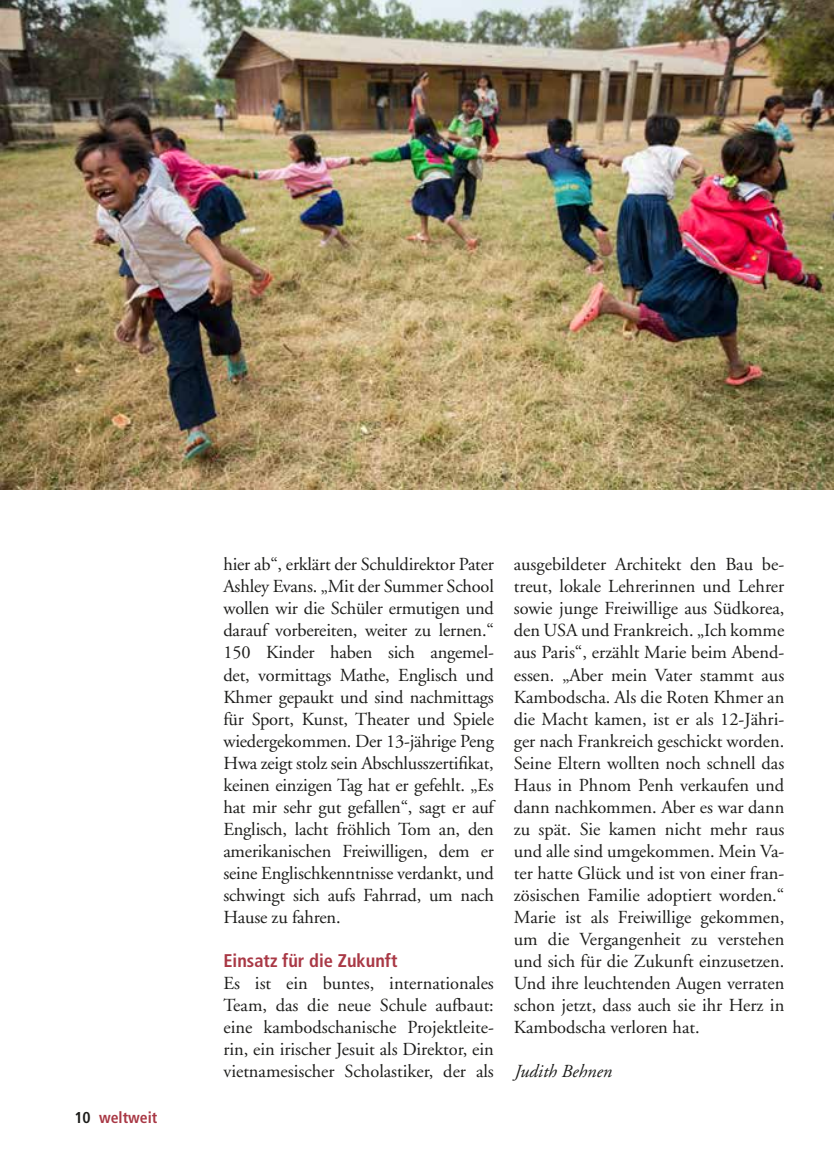
<style>
.page{position:relative;width:834px;height:1161px;background:#fff}
.page>*{position:absolute;margin:0;border:0;box-sizing:border-box;transform-origin:0 0}
.t1{font:18.38px/22.1px "Adobe Garamond";color:#1d1d1b;text-align:justify}
.t2{font:700 condensed 18.38px "Frutiger";color:#a93845}
.t3{font:italic 18.38px "Adobe Garamond";color:#1d1d1b}
.t4{font:700 condensed 15.75px "Frutiger";color:#a93845}
.s1{color:#1d1d1b}
</style>
<div class="page">
<img style="left:0;top:0;width:833px;height:489px">
<p class="t4" style="left:74px;top:1108px;width:84px"><span class="s1">10</span> weltweit</p>
<p class="t1" style="left:223px;top:554px;width:272px">hier ab“, erklärt der Schuldirektor Pater Ashley Evans. „Mit der Summer School wollen wir die Schüler ermutigen und darauf vorbereiten, weiter zu lernen.“ 150 Kinder haben sich angemel&shy;det, vormittags Mathe, Englisch und Khmer gepaukt und sind nachmittags für Sport, Kunst, Theater und Spiele wiedergekommen. Der 13-jährige Peng Hwa zeigt stolz sein Abschlusszertifikat, keinen einzigen Tag hat er gefehlt. „Es hat mir sehr gut gefallen“, sagt er auf Englisch, lacht fröhlich Tom an, den amerikanischen Freiwilligen, dem er seine Englischkenntnisse verdankt, und schwingt sich aufs Fahrrad, um nach Hause zu fahren.</p>
<p class="t2" style="left:223px;top:950px;width:175px">Einsatz für die Zukunft</p>
<p class="t1" style="left:223px;top:973px;width:272px">Es ist ein buntes, internationales Team, das die neue Schule aufbaut: eine kambodschanische Projektleite&shy;rin, ein irischer Jesuit als Direktor, ein vietnamesischer Scholastiker, der als</p>
<p class="t1" style="left:513px;top:554px;width:272px">ausgebildeter Architekt den Bau be&shy;treut, lokale Lehrerinnen und Lehrer sowie junge Freiwillige aus Südkorea, den USA und Frankreich. „Ich komme aus Paris“, erzählt Marie beim Abend&shy;essen. „Aber mein Vater stammt aus Kambodscha. Als die Roten Khmer an die Macht kamen, ist er als 12-Jähri&shy;ger nach Frankreich geschickt worden.<br>Seine Eltern wollten noch schnell das Haus in Phnom Penh verkaufen und dann nachkommen. Aber es war dann zu spät. Sie kamen nicht mehr raus und alle sind umgekommen. Mein Va&shy;ter hatte Glück und ist von einer fran&shy;zösischen Familie adoptiert worden.“ Marie ist als Freiwillige gekommen, um die Vergangenheit zu verstehen und sich für die Zukunft einzusetzen.<br>Und ihre leuchtenden Augen verraten schon jetzt, dass auch sie ihr Herz in Kambodscha verloren hat.</p>
<p class="t3" style="left:513px;top:1062px;width:99px">Judith Behnen</p>
</div>
